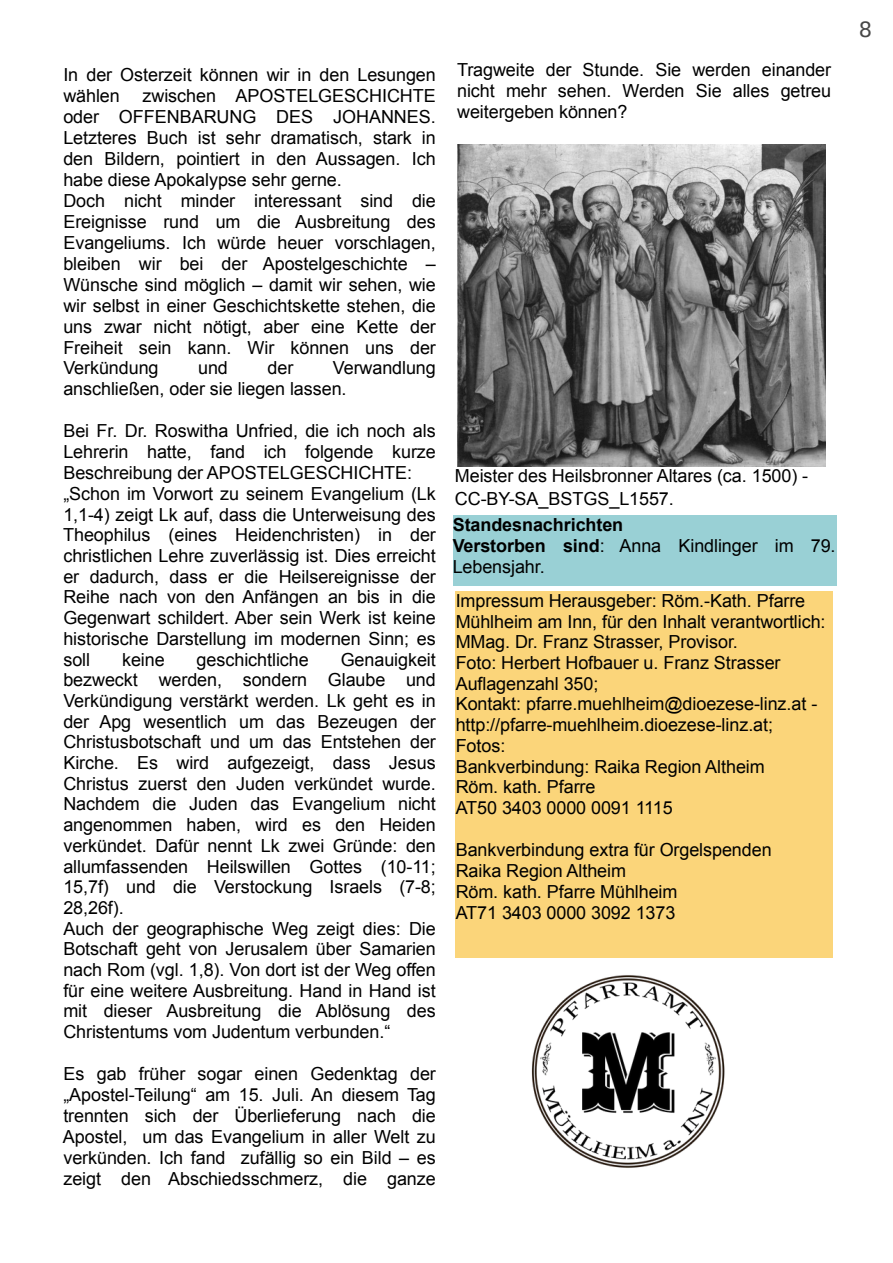
<style>
.page{position:relative;width:893px;height:1263px;background:#fff}
.page>*{position:absolute;margin:0;border:0;box-sizing:border-box;transform-origin:0 0}
.t1{font:21px "DejaVu Sans";color:#474747}
.t2{font:18px/20.7px "Arial";letter-spacing:-.005em;color:#000}
.t3{font:700 18px/21px "Arial";letter-spacing:-.005em;color:#000}
.s1{font-weight:400}
</style>
<div class="page">
<div style="left:456px;top:591px;width:377px;height:366px;background:#fbd57a"></div>
<div style="left:453px;top:515px;width:383px;height:71px;background:#99d0d5"></div>
<img style="left:458px;top:145px;width:367px;height:322px">
<img style="left:531px;top:975px;width:194px;height:193px">
<p class="t2" style="left:63px;top:64px;width:374px">In der Osterzeit können wir in den Lesungen wählen</p>
<p class="t2" style="left:63px;top:85px;width:374px;text-indent:79px">zwischen APOSTELGESCHICHTE oder OFFENBARUNG DES JOHANNES.<br>Letzteres Buch ist sehr dramatisch, stark in den Bildern, pointiert in den Aussagen. Ich habe diese Apokalypse sehr gerne.<br>Doch nicht minder interessant sind die Ereignisse rund um die Ausbreitung des Evangeliums. Ich würde heuer vorschlagen, bleiben wir bei der Apostelgeschichte – Wünsche sind möglich – damit wir sehen, wie wir selbst in einer Geschichtskette stehen, die uns zwar nicht nötigt, aber eine Kette der Freiheit sein kann. Wir können uns der Verkündung</p>
<p class="t2" style="left:63px;top:358px;width:374px;text-indent:269px">Verwandlung anschließen, oder sie liegen lassen.</p>
<p class="t2" style="left:63px;top:421px;width:374px">Bei Fr. Dr. Roswitha Unfried, die ich noch als Lehrerin hatte, fand ich folgende kurze Beschreibung der APOSTELGESCHICHTE: „Schon im Vorwort zu seinem Evangelium (Lk 1,1-4) zeigt Lk auf, dass die Unterweisung des Theophilus (eines Heidenchristen) in der christlichen Lehre zuverlässig ist. Dies erreicht er dadurch, dass er die Heilsereignisse der Reihe nach von den Anfängen an bis in die Gegenwart schildert. Aber sein Werk ist keine historische Darstellung im modernen Sinn; es soll</p>
<p class="t2" style="left:198px;top:358px;width:31px">und</p>
<p class="t2" style="left:268px;top:358px;width:27px">der</p>
<p class="t2" style="left:63px;top:649px;width:374px;text-indent:277px">Genauigkeit bezweckt werden, sondern Glaube und Verkündigung verstärkt werden. Lk geht es in der Apg wesentlich um das Bezeugen der Christusbotschaft und um das Entstehen der Kirche. Es wird aufgezeigt, dass Jesus Christus zuerst den Juden verkündet wurde.<br>Nachdem die Juden das Evangelium nicht angenommen haben, wird es den Heiden verkündet. Dafür nennt Lk zwei Gründe: den allumfassenden Heilswillen Gottes (10-11; 15,7f) und die Verstockung Israels (7-8; 28,26f).<br>Auch der geographische Weg zeigt dies: Die Botschaft geht von Jerusalem über Samarien nach Rom (vgl. 1,8). Von dort ist der Weg offen für eine weitere Ausbreitung. Hand in Hand ist mit dieser Ausbreitung die Ablösung des Christentums vom Judentum verbunden.“</p>
<p class="t2" style="left:63px;top:1063px;width:374px;text-align:justify">Es gab früher sogar einen Gedenktag der „Apostel-Teilung“ am 15. Juli. An diesem Tag trennten sich der Überlieferung nach die Apostel, um das Evangelium in aller Welt zu verkünden. Ich fand zufällig so ein Bild – es zeigt den Abschiedsschmerz, die ganze</p>
<p class="t2" style="left:122px;top:649px;width:44px">keine</p>
<p class="t2" style="left:197px;top:649px;width:114px">geschichtliche</p>
<p class="t2" style="left:457px;top:60px;width:376px;text-align:justify">Tragweite der Stunde. Sie werden einander nicht mehr sehen. Werden Sie alles getreu weitergeben können?</p>
<p class="t2" style="left:455px;top:465px;width:355px;line-height:22.5px">Meister des Heilsbronner Altares (ca. 1500) -<br>CC-BY-SA_BSTGS_L1557.</p>
<p class="t3" style="left:453px;top:514px;width:384px">Standesnachrichten<br>Verstorben sind<span class="s1">: Anna Kindlinger im 79.<br>Lebensjahr.</span></p>
<p class="t2" style="left:456px;top:590px;width:371px">Impressum Herausgeber: Röm.-Kath. Pfarre Mühlheim am Inn, für den Inhalt verantwortlich:<br>MMag. Dr. Franz Strasser, Provisor.<br>Foto: Herbert Hofbauer u. Franz Strasser Auflagenzahl 350;<br>Kontakt: pfarre.muehlheim@dioezese-linz.at - http://pfarre-muehlheim.dioezese-linz.at; Fotos:<br>Bankverbindung: Raika Region Altheim<br>Röm. kath. Pfarre<br>AT50 3403 0000 0091 1115</p>
<p class="t2" style="left:456px;top:839px;width:318px">Bankverbindung extra für Orgelspenden<br>Raika Region Altheim<br>Röm. kath. Pfarre Mühlheim<br>AT71 3403 0000 3092 1373</p>
<p class="t1" style="left:859px;top:17px;width:15px">8</p>
</div>
